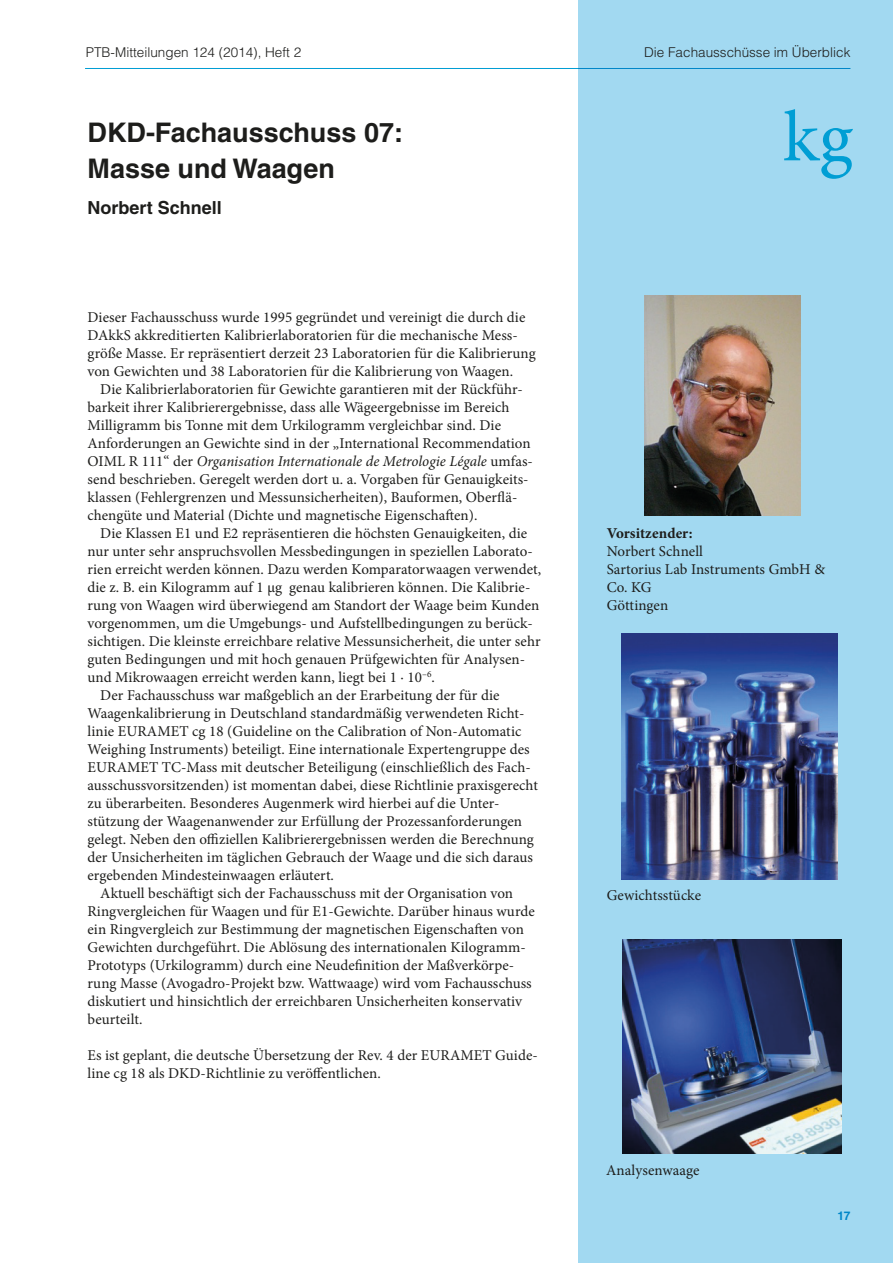
<style>
.page{position:relative;width:893px;height:1263px;background:#fff}
.page>*{position:absolute;margin:0;border:0;box-sizing:border-box;transform-origin:0 0}
.t1{font:72px "Minion Pro";color:#009ed4}
.t2{font:700 27px/36px "Helvetica LT Std";color:#1d1d1b}
.t3{font:700 18px "Helvetica LT Std";color:#1d1d1b}
.t4{font:15px/18px "Minion Pro";letter-spacing:.005em;color:#1d1d1b}
.t5{font:700 15px "Minion Pro";color:#1d1d1b}
.t6{font:300 13.5px "Helvetica LT Std";color:#1d1d1b}
.t7{font:700 12px "Helvetica LT Std";color:#009ed4}
.s1{font-style:italic}
</style>
<div class="page">
<hr style="left:85px;top:68px;width:765px;height:1px;background:#009ed4">
<div style="left:578px;top:0;width:315px;height:1263px;background:#a2d9f1"></div>
<img style="left:644px;top:296px;width:157px;height:219px">
<img style="left:621px;top:633px;width:217px;height:246px">
<img style="left:622px;top:939px;width:220px;height:215px">
<p class="t6" style="left:86px;top:43px;width:217px">PTB-Mitteilungen 124 (2014), Heft 2</p>
<p class="t6" style="left:644px;top:43px;width:208px">Die Fachausschüsse im Überblick</p>
<h2 class="t2" style="left:88px;top:114px;width:317px">DKD-Fachausschuss 07:<br>Masse und Waagen</h2>
<p class="t3" style="left:88px;top:197px;width:136px">Norbert Schnell</p>
<p class="t4" style="left:88px;top:309px;width:450px">Dieser Fachausschuss wurde 1995 gegründet und vereinigt die durch die DAkkS akkreditierten Kalibrierlaboratorien für die mechanische Mess&shy;größe Masse. Er repräsentiert derzeit 23 Laboratorien für die Kalibrierung von Gewichten und 38 Laboratorien für die Kalibrierung von Waagen.</p>
<p class="t4" style="left:87px;top:381px;width:447px;text-indent:13px">Die Kalibrierlaboratorien für Gewichte garantieren mit der Rückführ&shy;barkeit ihrer Kalibrierergebnisse, dass alle Wägeergebnisse im Bereich Milligramm bis Tonne mit dem Urkilogramm vergleichbar sind. Die Anforderungen an Gewichte sind in der „International Recommendation OIML R 111“ der <span class="s1">Organisation Internationale de Metrologie Légale</span> umfas&shy;send beschrieben. Geregelt werden dort u. a. Vorgaben für Genauigkeits&shy;klassen (Fehlergrenzen und Messunsicherheiten), Bauformen, Oberflä&shy;chengüte und Material (Dichte und magnetische Eigenschaften).</p>
<p class="t4" style="left:100px;top:525px;width:429px">Die Klassen E1 und E2 repräsentieren die höchsten Genauigkeiten, die</p>
<p class="t4" style="left:87px;top:543px;width:447px">nur unter sehr anspruchsvollen Messbedingungen in speziellen Laborato-</p>
<p class="t4" style="left:87px;top:561px;width:455px">rien erreicht werden können. Dazu werden Komparatorwaagen verwendet,</p>
<p class="t4" style="left:87px;top:579px;width:444px">die z. B. ein Kilogramm auf 1 µg genau kalibrieren können. Die Kalibrie-</p>
<p class="t4" style="left:87px;top:597px;width:453px">rung von Waagen wird überwiegend am Standort der Waage beim Kunden</p>
<p class="t4" style="left:87px;top:615px;width:447px">vorgenommen, um die Umgebungs- und Aufstellbedingungen zu berück-</p>
<p class="t4" style="left:87px;top:633px;width:455px">sichtigen. Die kleinste erreichbare relative Messunsicherheit, die unter sehr</p>
<p class="t4" style="left:87px;top:651px;width:439px">guten Bedingungen und mit hoch genauen Prüfgewichten für Analysen-</p>
<p class="t4" style="left:87px;top:669px;width:349px">und Mikrowaagen erreicht werden kann, liegt bei 1 ∙ 10<sup>–6</sup>.</p>
<p class="t4" style="left:100px;top:687px;width:401px">Der Fachausschuss war maßgeblich an der Erarbeitung der für die</p>
<p class="t4" style="left:88px;top:705px;width:438px">Waagenkalibrierung in Deutschland standardmäßig verwendeten Richt-</p>
<p class="t4" style="left:88px;top:723px;width:435px">linie EURAMET cg 18 (Guideline on the Calibration of Non-Automatic</p>
<p class="t4" style="left:88px;top:741px;width:444px">Weighing Instruments) beteiligt. Eine internationale Expertengruppe des</p>
<p class="t4" style="left:88px;top:759px;width:445px">EURAMET TC-Mass mit deutscher Beteiligung (einschließlich des Fach-</p>
<p class="t4" style="left:88px;top:777px;width:452px">ausschussvorsitzenden) ist momentan dabei, diese Richtlinie praxisgerecht</p>
<p class="t4" style="left:88px;top:795px;width:413px">zu überarbeiten. Besonderes Augenmerk wird hierbei auf die Unter-</p>
<p class="t4" style="left:88px;top:813px;width:436px">stützung der Waagenanwender zur Erfüllung der Prozessanforderungen</p>
<p class="t4" style="left:88px;top:831px;width:448px">gelegt. Neben den offiziellen Kalibrierergebnissen werden die Berechnung</p>
<p class="t4" style="left:88px;top:849px;width:447px">der Unsicherheiten im täglichen Gebrauch der Waage und die sich daraus</p>
<p class="t4" style="left:88px;top:867px;width:248px">ergebenden Mindesteinwaagen erläutert.</p>
<p class="t4" style="left:100px;top:885px;width:414px">Aktuell beschäftigt sich der Fachausschuss mit der Organisation von</p>
<p class="t4" style="left:88px;top:903px;width:449px">Ringvergleichen für Waagen und für E1-Gewichte. Darüber hinaus wurde</p>
<p class="t4" style="left:88px;top:921px;width:438px">ein Ringvergleich zur Bestimmung der magnetischen Eigenschaften von</p>
<p class="t4" style="left:88px;top:939px;width:440px">Gewichten durchgeführt. Die Ablösung des internationalen Kilogramm-</p>
<p class="t4" style="left:88px;top:957px;width:428px">Prototyps (Urkilogramm) durch eine Neudefinition der Maßverkörpe-</p>
<p class="t4" style="left:88px;top:975px;width:446px">rung Masse (Avogadro-Projekt bzw. Wattwaage) wird vom Fachausschuss</p>
<p class="t4" style="left:88px;top:993px;width:436px">diskutiert und hinsichtlich der erreichbaren Unsicherheiten konservativ</p>
<p class="t4" style="left:88px;top:1011px;width:57px">beurteilt.</p>
<p class="t4" style="left:88px;top:1047px;width:452px">Es ist geplant, die deutsche Übersetzung der Rev. 4 der EURAMET Guide&shy;line cg 18 als DKD-Richtlinie zu veröffentlichen.</p>
<h1 class="t1" style="left:783px;top:89px;width:71px">kg</h1>
<p class="t5" style="left:607px;top:523px;width:87px">Vorsitzender:</p>
<p class="t4" style="left:607px;top:543px;width:220px">Norbert Schnell<br>Sartorius Lab Instruments GmbH &amp;<br>Co. KG<br>Göttingen</p>
<p class="t4" style="left:607px;top:887px;width:96px">Gewichtsstücke</p>
<p class="t4" style="left:606px;top:1161px;width:95px">Analysenwaage</p>
<p class="t7" style="left:837px;top:1208px;width:14px">17</p>
</div>
